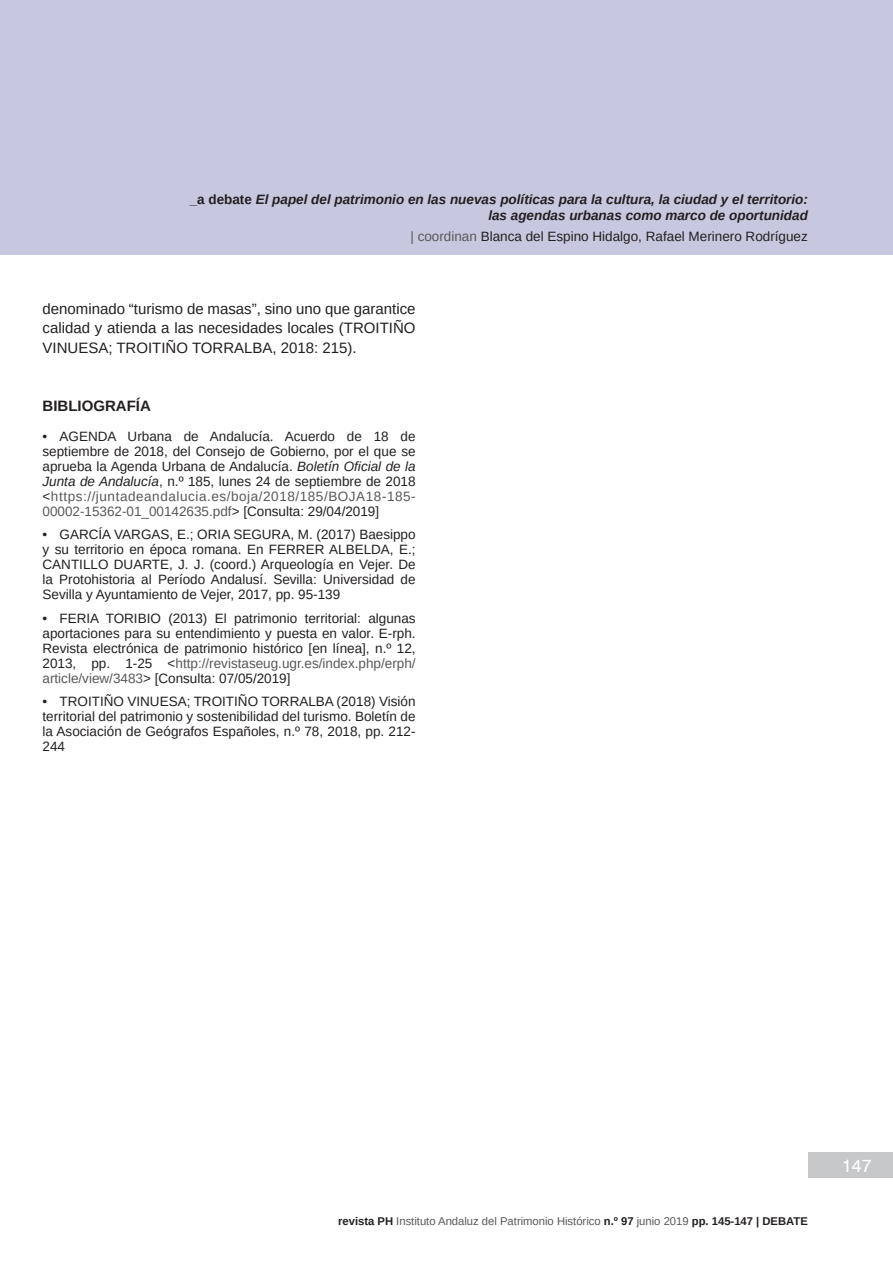
<style>
.page{position:relative;width:893px;height:1263px;background:#fff}
.page>*{position:absolute;margin:0;border:0;box-sizing:border-box;transform-origin:0 0}
.t1{font:18px "Swiss 721 BT";color:#fff}
.t2{font:15px/19.5px "Arimo";color:#231f20;text-align:justify}
.Bibliografia_título{font:700 15px "Arimo";color:#231f20}
.t3{font:13.5px/15px "Arimo";color:#231f20;text-align:justify}
.t4{font:italic 700 13.5px/16.2px "Arimo";color:#231f20;text-align:right}
.t5{font:11.25px "Arimo";color:#57585a}
.s1{font-style:normal}
.s2{color:#57585a}
.s3{font-style:italic}
.s4{font-weight:700;color:#231f20}
</style>
<div class="page">
<div style="left:0;top:0;width:893px;height:255px;background:#c7c7e0"></div>
<div style="left:808px;top:1152px;width:85px;height:26px;background:#c7c8ca"></div>
<p class="t4" style="left:190px;top:191px;width:620px"><span class="s1">_a debate</span> El papel del patrimonio en las nuevas políticas para la cultura, la ciudad y el territorio: las agendas urbanas como marco de oportunidad</p>
<p class="t3" style="left:410px;top:229px;width:399px"><span class="s2">| coordinan</span> Blanca del Espino Hidalgo, Rafael Merinero Rodríguez</p>
<p class="t2" style="left:43px;top:299px;width:375px">denominado “turismo de masas”, sino uno que garantice calidad y atienda a las necesidades locales (TROITIÑO VINUESA; TROITIÑO TORRALBA, 2018: 215).</p>
<p class="Bibliografia_título" style="left:43px;top:396px;width:110px">BIBLIOGRAFÍA</p>
<p class="t3" style="left:43px;top:428px;width:375px">• AGENDA Urbana de Andalucía. Acuerdo de 18 de septiembre de 2018, del Consejo de Gobierno, por el que se aprueba la Agenda Urbana de Andalucía. <span class="s3">Boletín Oficial de la Junta de Andalucía</span>, n.º 185, lunes 24 de septiembre de 2018 &lt;<span class="s2">https://juntadeandalucia.es/boja/2018/185/BOJA18-185- 00002-15362-01_00142635.pdf</span>&gt; [Consulta: 29/04/2019]</p>
<p class="t3" style="left:43px;top:527px;width:375px">• GARCÍA VARGAS, E.; ORIA SEGURA, M. (2017) Baesippo y su territorio en época romana. En FERRER ALBELDA, E.; CANTILLO DUARTE, J. J. (coord.) Arqueología en Vejer. De la Protohistoria al Período Andalusí. Sevilla: Universidad de Sevilla y Ayuntamiento de Vejer, 2017, pp. 95-139</p>
<p class="t3" style="left:43px;top:610px;width:375px">• FERIA TORIBIO (2013) El patrimonio territorial: algunas aportaciones para su entendimiento y puesta en valor. E-rph.<br>Revista electrónica de patrimonio histórico [en línea], n.º 12, 2013, pp. 1-25 &lt;<span class="s2">http://revistaseug.ugr.es/index.php/erph/ article/view/3483</span>&gt; [Consulta: 07/05/2019]</p>
<p class="t3" style="left:43px;top:694px;width:375px">• TROITIÑO VINUESA; TROITIÑO TORRALBA (2018) Visión territorial del patrimonio y sostenibilidad del turismo. Boletín de la Asociación de Geógrafos Españoles, n.º 78, 2018, pp. 212- 244</p>
<p class="t5" style="left:338px;top:1213px;width:471px"><span class="s4">revista PH</span> Instituto Andaluz del Patrimonio Histórico <span class="s4">n.º 97</span> junio 2019 <span class="s4">pp. 145-147 | DEBATE</span></p>
<h1 class="t1" style="left:842px;top:1154px;width:31px">147</h1>
</div>
